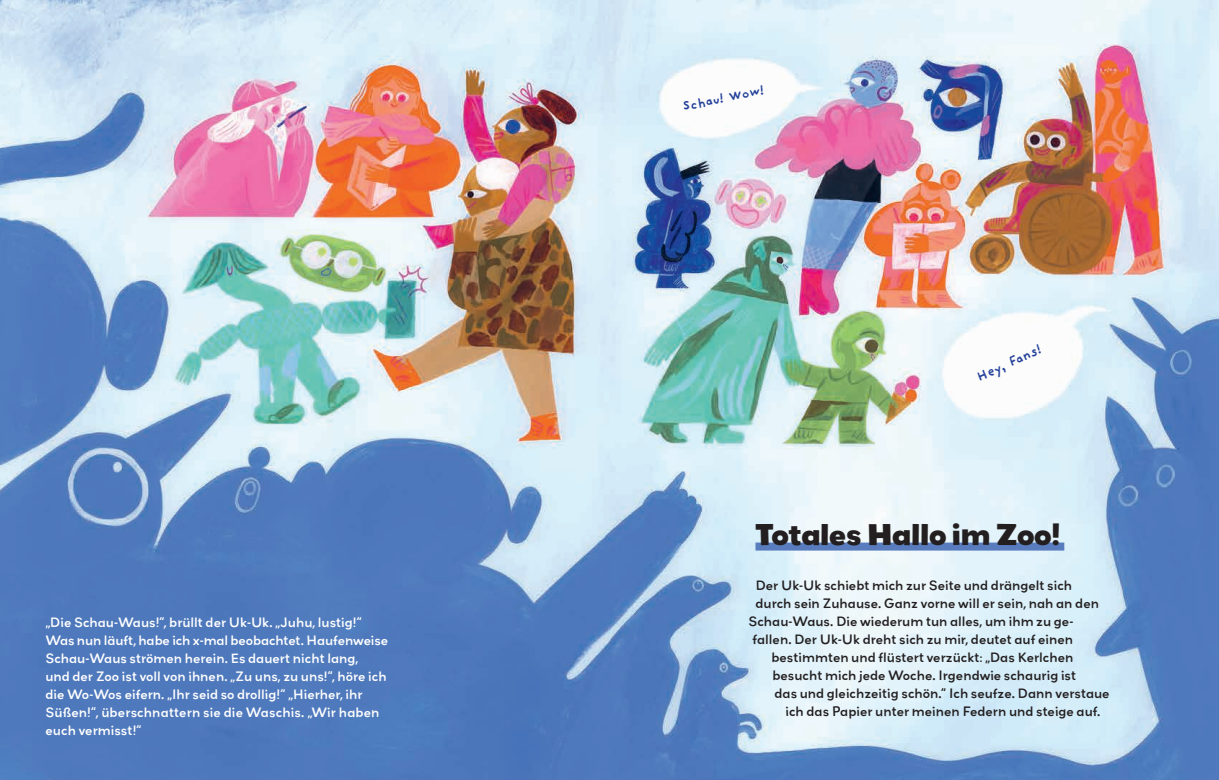
<style>
.page{position:relative;width:1219px;height:780px;background:#fff}
.page>*{position:absolute;margin:0;border:0;box-sizing:border-box;transform-origin:0 0}
.t1{font:700 expanded 27px "Grenadine MVB";letter-spacing:-.01em;color:#231f20}
.t2{font:700 14px "Providence Sans Pro";color:#23419a}
.t3{font:500 12px "Grenadine MVB";color:#231f20}
.t4{font:500 12px/18px "Grenadine MVB";color:#fff}
</style>
<div class="page">
<img style="left:0;top:0;width:1219px;height:780px">
<div style="left:755px;top:542px;width:309px;height:8px;background:#587cbe"></div>
<p class="t4" style="left:45px;top:612px;width:344px">„Die Schau-Waus!“, brüllt der Uk-Uk. „Juhu, lustig!“ Was nun läuft, habe ich x-mal beobachtet. Haufenweise Schau-Waus strömen herein. Es dauert nicht lang,<br>und der Zoo ist voll von ihnen. „Zu uns, zu uns!“, höre ich die Wo-Wos eifern. „Ihr seid so drollig!“ „Hierher, ihr Süßen!“, überschnattern sie die Waschis. „Wir haben euch vermisst!“</p>
<p class="t2" style="left:681px;top:99px;width:85px;rotate:-12deg">Schau! Wow!</p>
<p class="t2" style="left:974px;top:370px;width:71px;rotate:-25deg">Hey, Fans!</p>
<h1 class="t1" style="left:755px;top:515px;width:307px">Totales Hallo im Zoo!</h1>
<p class="t3" style="left:755px;top:576px;width:318px">Der Uk-Uk schiebt mich zur Seite und drängelt sich</p>
<p class="t3" style="left:755px;top:594px;width:345px">durch sein Zuhause. Ganz vorne will er sein, nah an den</p>
<p class="t3" style="left:748px;top:612px;width:326px">Schau-Waus. Die wiederum tun alles, um ihm zu ge-</p>
<p class="t3" style="left:752px;top:630px;width:322px">fallen. Der Uk-Uk dreht sich zu mir, deutet auf einen</p>
<p class="t3" style="left:771px;top:648px;width:303px">bestimmten und flüstert verzückt: „Das Kerlchen</p>
<p class="t3" style="left:772px;top:666px;width:305px">besucht mich jede Woche. Irgendwie schaurig ist</p>
<p class="t3" style="left:774px;top:684px;width:337px">das und gleichzeitig schön.“ Ich seufze. Dann verstaue</p>
<p class="t3" style="left:785px;top:702px;width:316px">ich das Papier unter meinen Federn und steige auf.</p>
</div>
